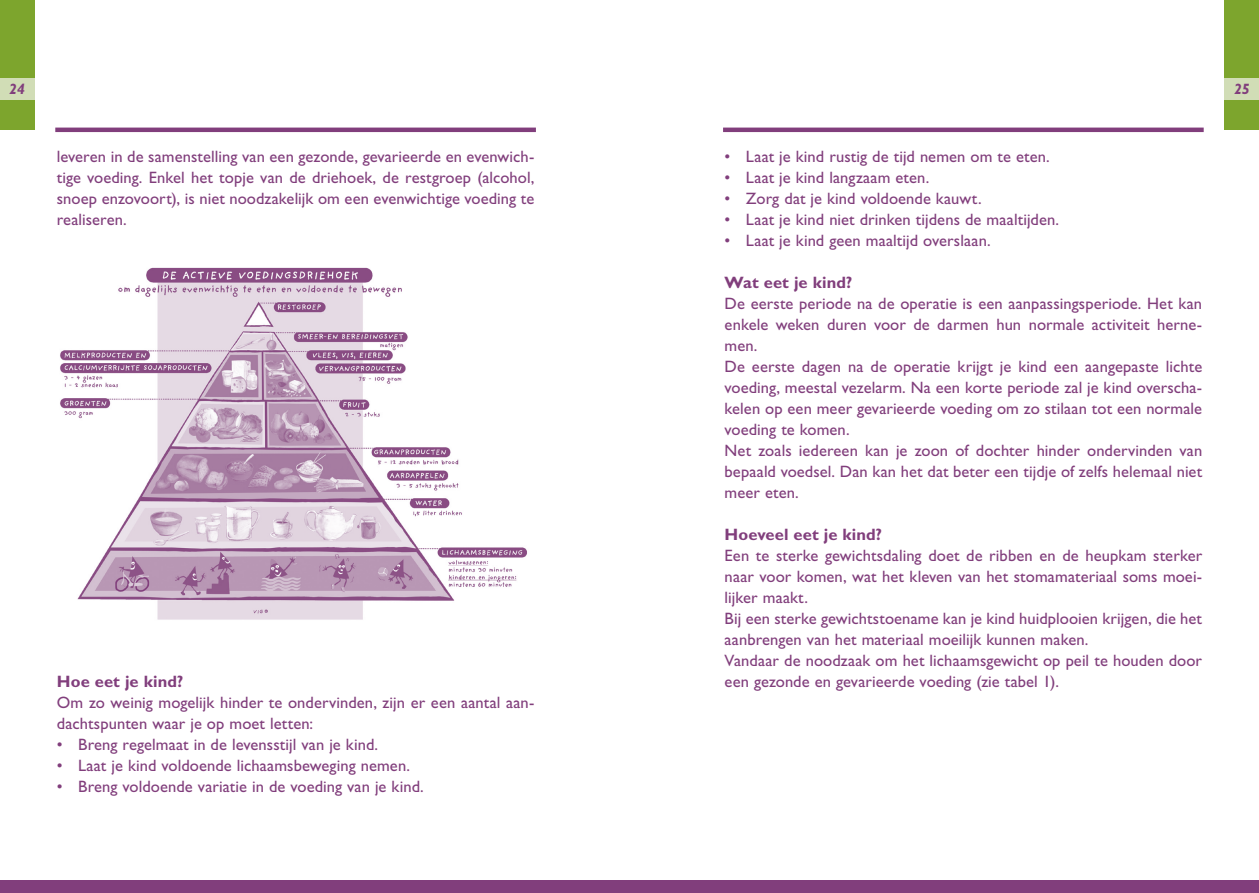
<style>
.page{position:relative;width:1259px;height:893px;background:#fff}
.page>*{position:absolute;margin:0;border:0;box-sizing:border-box;transform-origin:0 0}
.t1{font:16.5px/21px "Gill Sans Std";letter-spacing:.005em;color:#813e7c}
.t2{font:700 16.5px "Gill Sans Std";letter-spacing:.005em;color:#813e7c}
.t3{font:italic 700 15px "Gill Sans Std";color:#813e7c}
</style>
<div class="page">
<div style="left:0;top:0;width:34px;height:130px;background:#7da52d"></div>
<div style="left:0;top:79px;width:34px;height:21px;background:#d1ddb6"></div>
<div style="left:0;top:880px;width:629px;height:13px;background:#813e7c"></div>
<hr style="left:55px;top:128px;width:481px;height:4px;background:#813e7c">
<div style="left:1225px;top:0;width:34px;height:130px;background:#7da52d"></div>
<div style="left:1225px;top:79px;width:34px;height:21px;background:#d1ddb6"></div>
<div style="left:629px;top:880px;width:630px;height:13px;background:#813e7c"></div>
<hr style="left:723px;top:128px;width:480px;height:4px;background:#813e7c">
<img style="left:60px;top:267px;width:467px;height:353px">
<p class="t3" style="left:9px;top:81px;width:17px">24</p>
<p class="t3" style="left:1234px;top:81px;width:17px">25</p>
<p class="t1" style="left:57px;top:146px;width:479px;text-align:justify">leveren in de samenstelling van een gezonde, gevarieerde en evenwich&shy;tige voeding. Enkel het topje van de driehoek, de restgroep (alcohol, snoep enzovoort), is niet noodzakelijk om een evenwichtige voeding te realiseren.</p>
<p class="t2" style="left:57px;top:671px;width:128px">Hoe eet je kind?</p>
<p class="t1" style="left:57px;top:692px;width:479px">Om zo weinig mogelijk hinder te ondervinden, zijn er een aantal aan&shy;dachtspunten waar je op moet letten:</p>
<p class="t1" style="left:57px;top:734px;width:323px">• Breng regelmaat in de levensstijl van je kind.</p>
<p class="t1" style="left:57px;top:755px;width:355px">• Laat je kind voldoende lichaamsbeweging nemen.</p>
<p class="t1" style="left:57px;top:776px;width:368px">• Breng voldoende variatie in de voeding van je kind.</p>
<p class="t1" style="left:724px;top:146px;width:327px">• Laat je kind rustig de tijd nemen om te eten.</p>
<p class="t1" style="left:724px;top:167px;width:206px">• Laat je kind langzaam eten.</p>
<p class="t1" style="left:724px;top:188px;width:258px">• Zorg dat je kind voldoende kauwt.</p>
<p class="t1" style="left:724px;top:209px;width:336px">• Laat je kind niet drinken tijdens de maaltijden.</p>
<p class="t1" style="left:724px;top:230px;width:267px">• Laat je kind geen maaltijd overslaan.</p>
<p class="t2" style="left:724px;top:272px;width:129px">Wat eet je kind?</p>
<p class="t1" style="left:724px;top:293px;width:479px">De eerste periode na de operatie is een aanpassingsperiode. Het kan enkele weken duren voor de darmen hun normale activiteit herne&shy;men.<br>De eerste dagen na de operatie krijgt je kind een aangepaste lichte voeding, meestal vezelarm. Na een korte periode zal je kind overscha&shy;kelen op een meer gevarieerde voeding om zo stilaan tot een normale voeding te komen.<br>Net zoals iedereen kan je zoon of dochter hinder ondervinden van bepaald voedsel. Dan kan het dat beter een tijdje of zelfs helemaal niet meer eten.</p>
<p class="t2" style="left:724px;top:524px;width:159px">Hoeveel eet je kind?</p>
<p class="t1" style="left:724px;top:545px;width:479px">Een te sterke gewichtsdaling doet de ribben en de heupkam sterker naar voor komen, wat het kleven van het stomamateriaal soms moei&shy;lijker maakt.<br>Bij een sterke gewichtstoename kan je kind huidplooien krijgen, die het aanbrengen van het materiaal moeilijk kunnen maken.<br>Vandaar de noodzaak om het lichaamsgewicht op peil te houden door een gezonde en gevarieerde voeding (zie tabel 1).</p>
</div>
